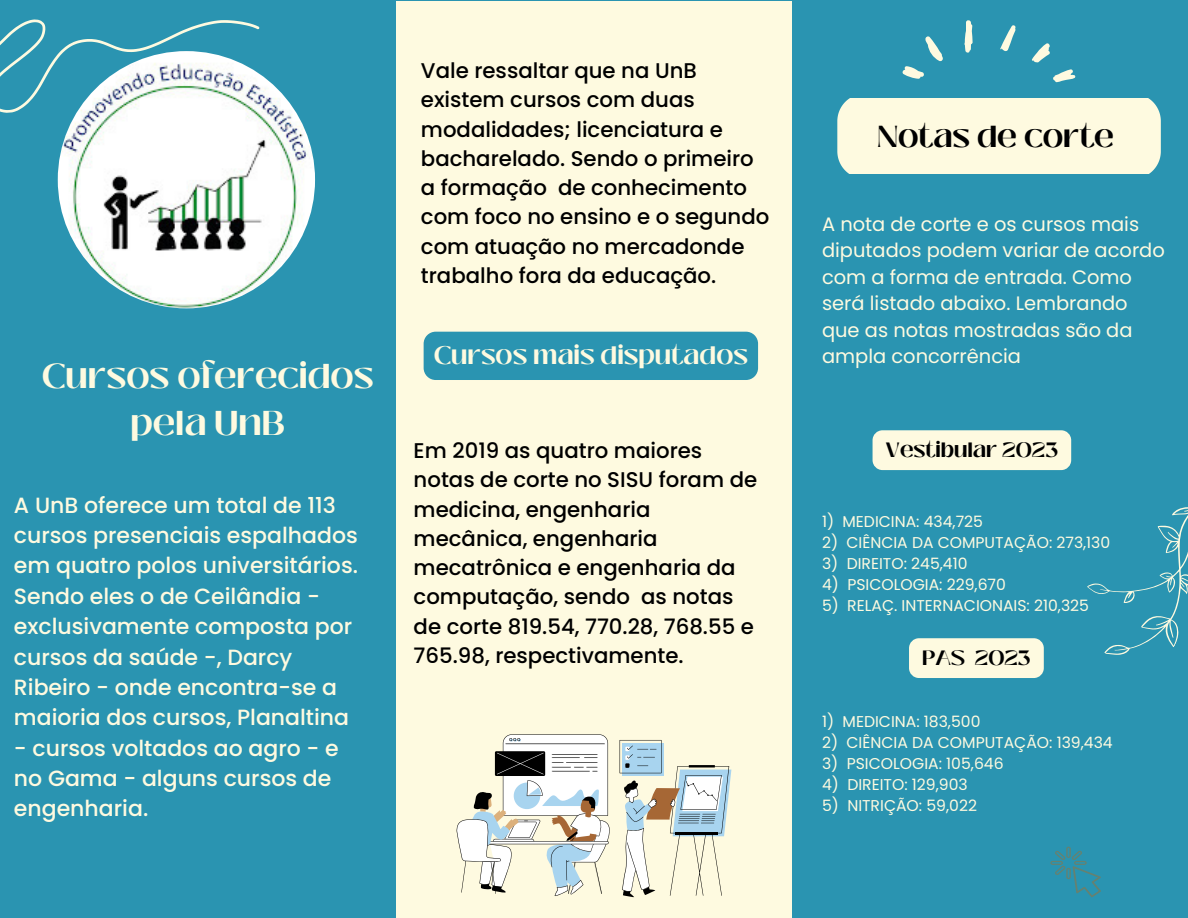
<style>
.page{position:relative;width:1188px;height:918px;background:#2a94b1}
.page>*{position:absolute;margin:0;border:0;box-sizing:border-box;transform-origin:0 0}
.t1{font:700 34.35px/47.2px "Black Mango";color:#fefae0;text-align:center}
.t2{font:700 30.3px "Black Mango";color:#000}
.t3{font:700 25.2px "Black Mango";color:#fefae0}
.t4{font:500 22.05px/30.3px "Poppins";color:#fefae0}
.t5{font:500 21.3px/29.2px "Poppins";color:#000}
.t6{font:700 20.7px "Black Mango";color:#000}
.t7{font:19.5px/26.5px "Poppins";color:#fefae0}
.t8{font:15.6px "Poppins";color:#fefae0}
</style>
<div class="page">
<svg style="left:0;top:20px;width:259px;height:116px"></svg>
<div style="left:396px;top:2px;width:396px;height:916px;background:#fefae0"></div>
<div style="left:837px;top:98px;width:324px;height:76px;background:#fefae0"></div>
<svg style="left:964px;top:20px;width:9px;height:33px"></svg>
<svg style="left:1000px;top:25px;width:16px;height:26px"></svg>
<svg style="left:1032px;top:43px;width:18px;height:20px"></svg>
<svg style="left:902px;top:36px;width:41px;height:43px"></svg>
<svg style="left:1053px;top:69px;width:23px;height:13px"></svg>
<svg style="left:1052px;top:847px;width:49px;height:50px"></svg>
<svg style="left:1087px;top:507px;width:101px;height:148px"></svg>
<svg style="left:456px;top:734px;width:275px;height:164px"></svg>
<img style="left:58px;top:51px;width:257px;height:257px;border-radius:50%">
<div style="left:424px;top:332px;width:334px;height:48px;background:#2a94b1"></div>
<div style="left:873px;top:430px;width:198px;height:40px;background:#fefae0;border-radius:10px"></div>
<div style="left:909px;top:638px;width:135px;height:40px;background:#fefae0;border-radius:10px"></div>
<p class="t1" style="left:42px;top:353px;width:333px">Cursos oferecidos pela UnB</p>
<p class="t4" style="left:14px;top:490px;width:346px">A UnB oferece um total de 113 cursos presenciais espalhados em quatro polos universitários.<br>Sendo eles o de Ceilândia - exclusivamente composta por cursos da saúde -, Darcy<br>Ribeiro - onde encontra-se a maioria dos cursos, Planaltina</p>
<p class="t4" style="left:14px;top:733px;width:326px">- cursos voltados ao agro - e no Gama - alguns cursos de engenharia.</p>
<p class="t5" style="left:421px;top:56px;width:350px">Vale ressaltar que na UnB existem cursos com duas modalidades; licenciatura e bacharelado. Sendo o primeiro a formação de conhecimento com foco no ensino e o segundo com atuação no mercadonde trabalho fora da educação.</p>
<p class="t2" style="left:877px;top:114px;width:239px">Notas de corte</p>
<p class="t7" style="left:822px;top:211px;width:344px">A nota de corte e os cursos mais diputados podem variar de acordo com a forma de entrada. Como será listado abaixo. Lembrando que as notas mostradas são da</p>
<p class="t3" style="left:434px;top:336px;width:316px">Cursos mais disputados</p>
<p class="t7" style="left:822px;top:343px;width:200px">ampla concorrência</p>
<p class="t5" style="left:414px;top:436px;width:345px">Em 2019 as quatro maiores notas de corte no SISU foram de medicina, engenharia mecânica, engenharia mecatrônica e engenharia da computação, sendo as notas de corte 819.54, 770.28, 768.55 e<br>765.98, respectivamente.</p>
<p class="t6" style="left:886px;top:434px;width:174px">Vestibular 2023</p>
<p class="t8" style="left:822px;top:511px;width:163px">1) MEDICINA: 434,725</p>
<p class="t8" style="left:822px;top:532px;width:290px">2) CIÊNCIA DA COMPUTAÇÃO: 273,130</p>
<p class="t8" style="left:822px;top:553px;width:147px">3) DIREITO: 245,410</p>
<p class="t8" style="left:822px;top:574px;width:185px">4) PSICOLOGIA: 229,670</p>
<p class="t8" style="left:822px;top:595px;width:268px">5) RELAÇ. INTERNACIONAIS: 210,325</p>
<p class="t6" style="left:922px;top:642px;width:110px">PAS 2023</p>
<p class="t8" style="left:822px;top:710px;width:160px">1) MEDICINA: 183,500</p>
<p class="t8" style="left:822px;top:731px;width:292px">2) CIÊNCIA DA COMPUTAÇÃO: 139,434</p>
<p class="t8" style="left:822px;top:752px;width:183px">3) PSICOLOGIA: 105,646</p>
<p class="t8" style="left:822px;top:773px;width:147px">4) DIREITO: 129,903</p>
<p class="t8" style="left:822px;top:794px;width:156px">5) NITRIÇÃO: 59,022</p>
</div>
